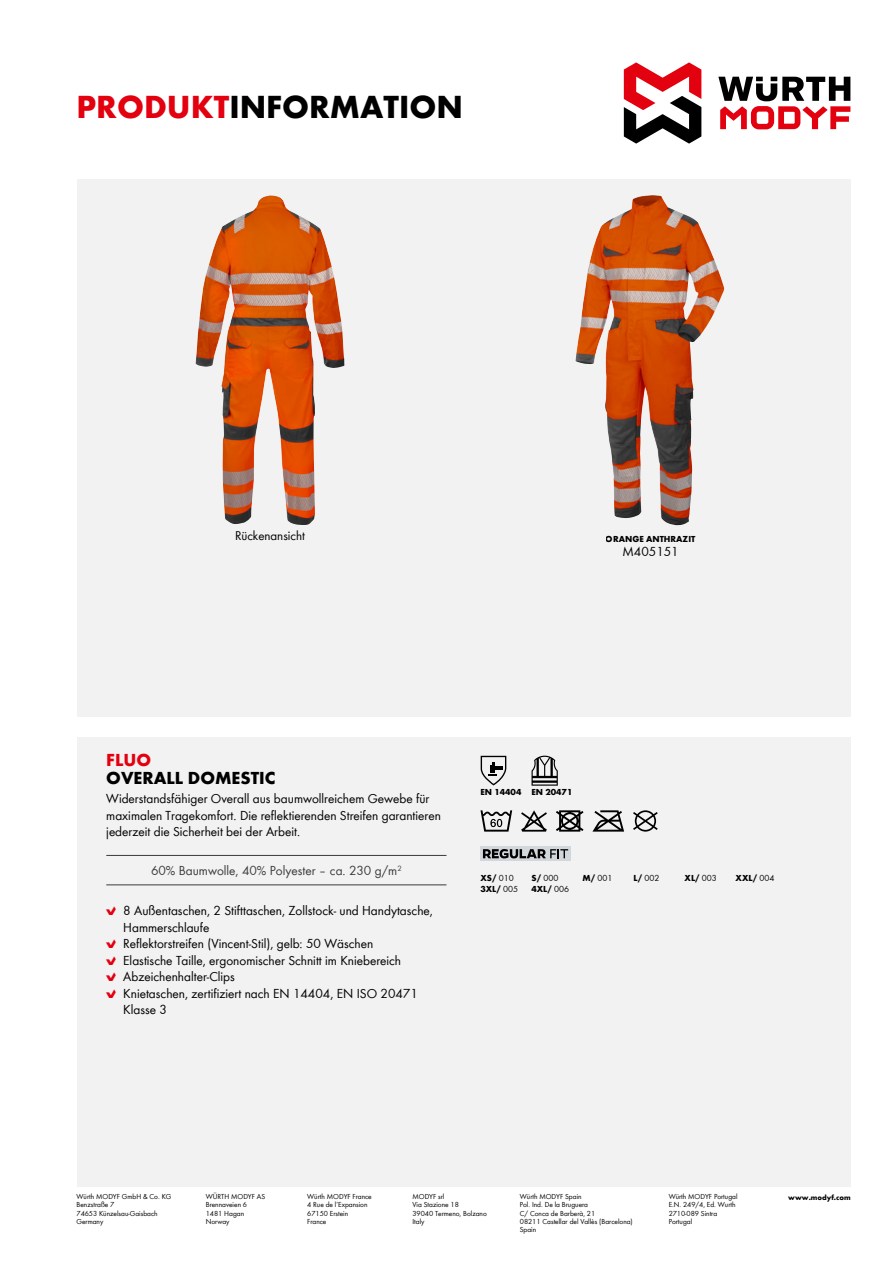
<style>
.page{position:relative;width:893px;height:1263px;background:#fff}
.page>*{position:absolute;margin:0;border:0;box-sizing:border-box;transform-origin:0 0}
.t1{font:700 33px "Wuerth Global";color:#000}
.t2{font:700 18px "Wuerth Global";color:#000}
.t3{font:700 18px "Wuerth Global";color:#e3000f}
.t4{font:13.5px/16.5px "Wuerth Global";color:#000}
.t5{font:13.5px "Wuerth Global";color:#3b3b3a}
.t6{font:13.2px "Wuerth Global";color:#000}
.t7{font:700 9px "Wuerth Global";color:#000}
.t8{font:9px "Wuerth Global";color:#000}
.t9{font:7.5px/8.2px "Wuerth Global";color:#000}
.t10{font:700 7.5px "Wuerth Global";color:#000}
.s1{color:#e3000f}
.s2{font-family:"Wuerth Num";color:#e3000f}
.s3{font-weight:400}
.s4{font-weight:700}
</style>
<div class="page">
<svg style="left:718px;top:77px;width:132px;height:52px"></svg>
<svg style="left:624px;top:62px;width:77px;height:82px"></svg>
<div style="left:77px;top:179px;width:773px;height:1007px;background:#f2f2f2"></div>
<div style="left:64px;top:717px;width:805px;height:19px;background:#fff"></div>
<svg style="left:633px;top:810px;width:25px;height:22px"></svg>
<svg style="left:592px;top:810px;width:32px;height:22px"></svg>
<svg style="left:556px;top:810px;width:27px;height:22px"></svg>
<svg style="left:521px;top:810px;width:26px;height:22px"></svg>
<svg style="left:480px;top:810px;width:32px;height:22px"></svg>
<hr style="left:106px;top:855px;width:340px;height:1px;background:#3b3b3a">
<hr style="left:106px;top:885px;width:340px;height:1px;background:#3b3b3a">
<svg style="left:480px;top:756px;width:26px;height:30px"></svg>
<svg style="left:531px;top:756px;width:27px;height:30px"></svg>
<div style="left:480px;top:846px;width:91px;height:15px;background:#d2d7db"></div>
<svg style="left:483px;top:849px;width:85px;height:9px"></svg>
<img style="left:575px;top:195px;width:117px;height:330px">
<img style="left:196px;top:195px;width:119px;height:330px">
<h1 class="t1" style="left:77px;top:87px;width:388px"><span class="s1">PRODUKT</span>INFORMATION</h1>
<p class="t6" style="left:235px;top:527px;width:72px">Rückenansicht</p>
<p class="t7" style="left:606px;top:533px;width:91px">ORANGE ANTHRAZIT</p>
<p class="t4" style="left:622px;top:543px;width:58px">M405151</p>
<h2 class="t3" style="left:106px;top:749px;width:46px">FLUO</h2>
<h2 class="t2" style="left:106px;top:767px;width:171px">OVERALL DOMESTIC</h2>
<p class="t4" style="left:106px;top:790px;width:336px">Widerstandsfähiger Overall aus baumwollreichem Gewebe für maximalen Tragekomfort. Die reflektierenden Streifen garantieren jederzeit die Sicherheit bei der Arbeit.</p>
<p class="t5" style="left:151px;top:863px;width:252px">60% Baumwolle, 40% Polyester – ca. 230 g/m<sup>2</sup></p>
<p class="t4" style="left:106px;top:902px;width:328px"><span class="s2">B</span> 8 Außentaschen, 2 Stifttaschen, Zollstock- und Handytasche,</p>
<p class="t4" style="left:123px;top:919px;width:88px">Hammerschlaufe</p>
<p class="t4" style="left:106px;top:935px;width:268px"><span class="s2">B</span> Reflektorstreifen (Vincent-Stil), gelb: 50 Wäschen</p>
<p class="t4" style="left:106px;top:952px;width:296px"><span class="s2">B</span> Elastische Taille, ergonomischer Schnitt im Kniebereich</p>
<p class="t4" style="left:106px;top:968px;width:130px"><span class="s2">B</span> Abzeichenhalter-Clips</p>
<p class="t4" style="left:106px;top:985px;width:313px"><span class="s2">B</span> Knietaschen, zertifiziert nach EN 14404, EN ISO 20471</p>
<p class="t4" style="left:123px;top:1001px;width:45px">Klasse 3</p>
<p class="t7" style="left:480px;top:787px;width:93px">EN 14404 EN 20471</p>
<p class="t7" style="left:480px;top:873px;width:35px">XS/ <span class="s3">010</span></p>
<p class="t8" style="left:531px;top:873px;width:28px"><span class="s4">S/</span> 000</p>
<p class="t8" style="left:583px;top:873px;width:31px"><span class="s4">M/</span> 001</p>
<p class="t8" style="left:634px;top:873px;width:27px"><span class="s4">L/</span> 002</p>
<p class="t7" style="left:685px;top:873px;width:34px">XL/ <span class="s3">003</span></p>
<p class="t7" style="left:736px;top:873px;width:40px">XXL/ <span class="s3">004</span></p>
<p class="t7" style="left:480px;top:884px;width:39px">3XL/ <span class="s3">005</span></p>
<p class="t7" style="left:531px;top:884px;width:39px">4XL/ <span class="s3">006</span></p>
<p class="t9" style="left:206px;top:1192px;width:61px">WÜRTH MODYF AS<br>Brennaveien 6<br>1481 Hagan<br>Norway</p>
<p class="t9" style="left:307px;top:1192px;width:66px">Würth MODYF France<br>4 Rue de l’Expansion<br>67150 Erstein<br>France</p>
<p class="t9" style="left:669px;top:1192px;width:70px">Würth MODYF Portugal<br>E.N. 249/4, Ed. Wurth<br>2710-089 Sintra<br>Portugal</p>
<p class="t10" style="left:788px;top:1193px;width:64px">www.modyf.com</p>
<p class="t9" style="left:77px;top:1192px;width:96px">Würth MODYF GmbH &amp; Co. KG<br>Benzstraße 7<br>74653 Künzelsau-Gaisbach<br>Germany</p>
<p class="t9" style="left:412px;top:1192px;width:76px">MODYF srl<br>Via Stazione 18<br>39040 Termeno, Bolzano<br>Italy</p>
<p class="t9" style="left:520px;top:1192px;width:114px">Würth MODYF Spain<br>Pol. Ind. De la Bruguera<br>C/ Conca de Barberà, 21<br>08211 Castellar del Vallès (Barcelona)<br>Spain</p>
</div>
